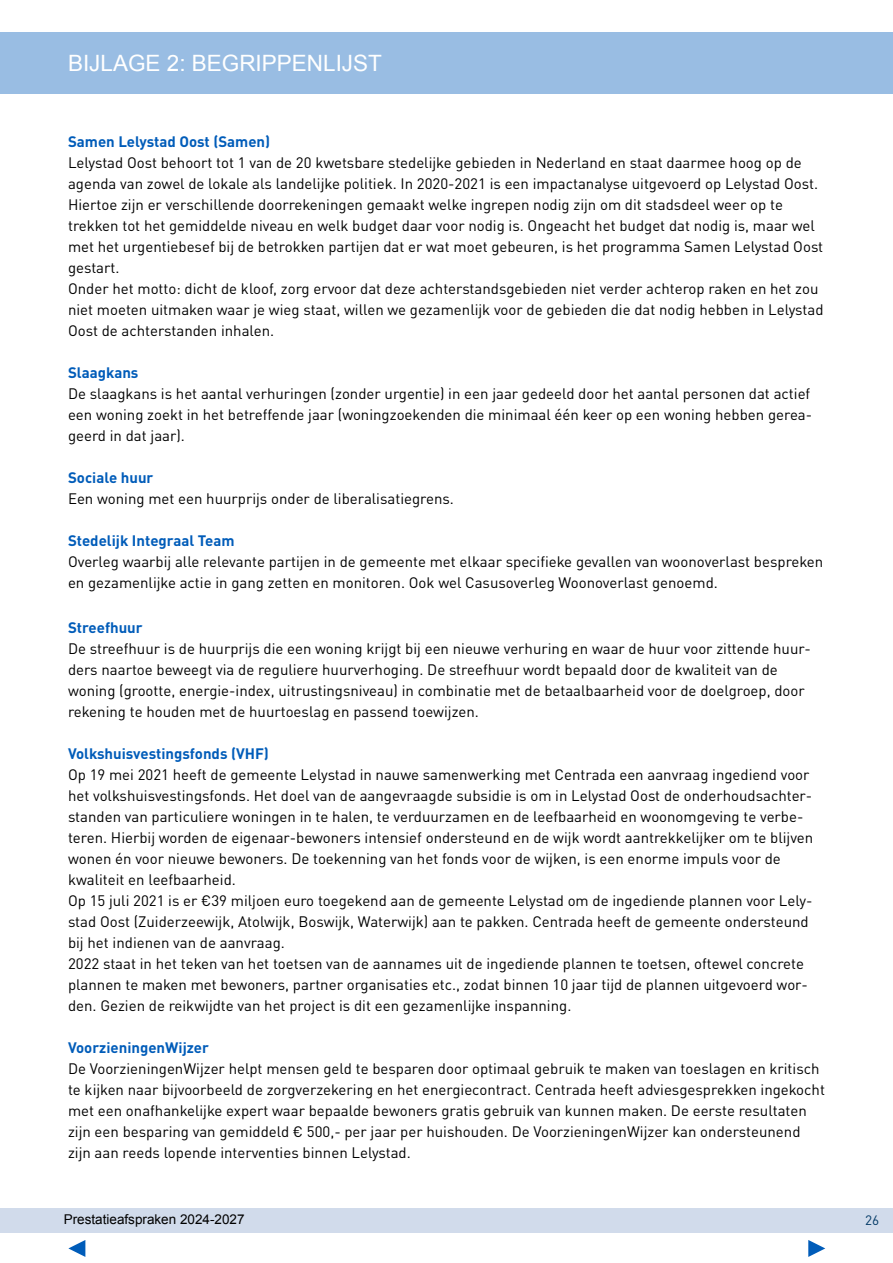
<style>
.page{position:relative;width:893px;height:1263px;background:#fff}
.page>*{position:absolute;margin:0;border:0;box-sizing:border-box;transform-origin:0 0}
.t1{font:22.5px "Arial";color:#fff}
.t2{font:15px/21px "DIN Pro";color:#000}
.t3{font:700 15px "DIN Pro";color:#005cb9}
.t4{font:13.5px "Arial";color:#000}
.t5{font:13.5px "DIN Pro";color:#003865}
</style>
<div class="page">
<div style="left:0;top:1208px;width:893px;height:24px;background:#d1dbeb"></div>
<svg style="left:68px;top:1240px;width:17px;height:17px"></svg>
<svg style="left:808px;top:1240px;width:17px;height:17px"></svg>
<div style="left:0;top:32px;width:893px;height:62px;background:#99bde3"></div>
<h1 class="t1" style="left:68px;top:48px;width:315px">BIJLAGE 2: BEGRIPPENLIJST</h1>
<p class="t3" style="left:68px;top:129px;width:204px">Samen Lelystad Oost (Samen)</p>
<p class="t2" style="left:68px;top:150px;width:757px">Lelystad Oost behoort tot 1 van de 20 kwetsbare stedelijke gebieden in Nederland en staat daarmee hoog op de agenda van zowel de lokale als landelijke politiek. In 2020-2021 is een impactanalyse uitgevoerd op Lelystad Oost.<br>Hiertoe zijn er verschillende doorrekeningen gemaakt welke ingrepen nodig zijn om dit stadsdeel weer op te trekken tot het gemiddelde niveau en welk budget daar voor nodig is. Ongeacht het budget dat nodig is, maar wel met het urgentiebesef bij de betrokken partijen dat er wat moet gebeuren, is het programma Samen Lelystad Oost gestart.<br>Onder het motto: dicht de kloof, zorg ervoor dat deze achterstandsgebieden niet verder achterop raken en het zou niet moeten uitmaken waar je wieg staat, willen we gezamenlijk voor de gebieden die dat nodig hebben in Lelystad Oost de achterstanden inhalen.</p>
<p class="t3" style="left:68px;top:360px;width:72px">Slaagkans</p>
<p class="t2" style="left:68px;top:381px;width:746px">De slaagkans is het aantal verhuringen (zonder urgentie) in een jaar gedeeld door het aantal personen dat actief een woning zoekt in het betreffende jaar (woningzoekenden die minimaal één keer op een woning hebben gerea&shy;geerd in dat jaar).</p>
<p class="t3" style="left:68px;top:465px;width:87px">Sociale huur</p>
<p class="t2" style="left:68px;top:486px;width:387px">Een woning met een huurprijs onder de liberalisatiegrens.</p>
<p class="t3" style="left:68px;top:528px;width:168px">Stedelijk Integraal Team</p>
<p class="t2" style="left:68px;top:549px;width:757px">Overleg waarbij alle relevante partijen in de gemeente met elkaar specifieke gevallen van woonoverlast bespreken en gezamenlijke actie in gang zetten en monitoren. Ook wel Casusoverleg Woonoverlast genoemd.</p>
<p class="t3" style="left:68px;top:615px;width:76px">Streefhuur</p>
<p class="t2" style="left:68px;top:636px;width:744px">De streefhuur is de huurprijs die een woning krijgt bij een nieuwe verhuring en waar de huur voor zittende huur&shy;ders naartoe beweegt via de reguliere huurverhoging. De streefhuur wordt bepaald door de kwaliteit van de woning (grootte, energie-index, uitrustingsniveau) in combinatie met de betaalbaarheid voor de doelgroep, door rekening te houden met de huurtoeslag en passend toewijzen.</p>
<p class="t3" style="left:68px;top:741px;width:202px">Volkshuisvestingsfonds (VHF)</p>
<p class="t2" style="left:68px;top:762px;width:747px">Op 19 mei 2021 heeft de gemeente Lelystad in nauwe samenwerking met Centrada een aanvraag ingediend voor het volkshuisvestingsfonds. Het doel van de aangevraagde subsidie is om in Lelystad Oost de onderhoudsachter&shy;standen van particuliere woningen in te halen, te verduurzamen en de leefbaarheid en woonomgeving te verbe&shy;teren. Hierbij worden de eigenaar-bewoners intensief ondersteund en de wijk wordt aantrekkelijker om te blijven wonen én voor nieuwe bewoners. De toekenning van het fonds voor de wijken, is een enorme impuls voor de kwaliteit en leefbaarheid.<br>Op 15 juli 2021 is er €39 miljoen euro toegekend aan de gemeente Lelystad om de ingediende plannen voor Lely&shy;stad Oost (Zuiderzeewijk, Atolwijk, Boswijk, Waterwijk) aan te pakken. Centrada heeft de gemeente ondersteund bij het indienen van de aanvraag.<br>2022 staat in het teken van het toetsen van de aannames uit de ingediende plannen te toetsen, oftewel concrete plannen te maken met bewoners, partner organisaties etc., zodat binnen 10 jaar tijd de plannen uitgevoerd wor&shy;den. Gezien de reikwijdte van het project is dit een gezamenlijke inspanning.</p>
<p class="t3" style="left:68px;top:1035px;width:142px">VoorzieningenWijzer</p>
<p class="t2" style="left:68px;top:1056px;width:758px">De VoorzieningenWijzer helpt mensen geld te besparen door optimaal gebruik te maken van toeslagen en kritisch te kijken naar bijvoorbeeld de zorgverzekering en het energiecontract. Centrada heeft adviesgesprekken ingekocht met een onafhankelijke expert waar bepaalde bewoners gratis gebruik van kunnen maken. De eerste resultaten zijn een besparing van gemiddeld € 500,- per jaar per huishouden. De VoorzieningenWijzer kan ondersteunend zijn aan reeds lopende interventies binnen Lelystad.</p>
<p class="t4" style="left:64px;top:1210px;width:182px">Prestatieafspraken 2024-2027</p>
<p class="t5" style="left:865px;top:1209px;width:16px">26</p>
</div>
